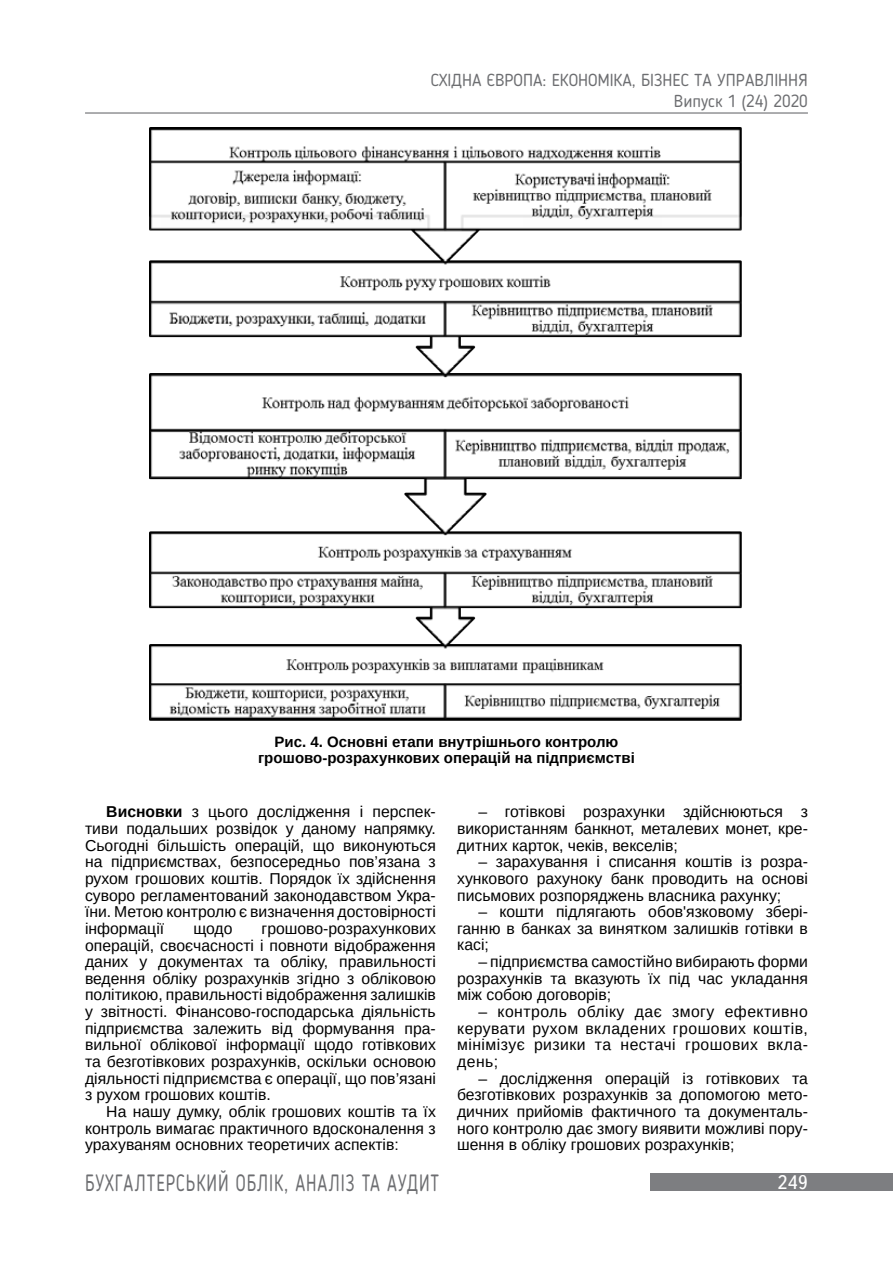
<style>
.page{position:relative;width:893px;height:1263px;background:#fff}
.page>*{position:absolute;margin:0;border:0;box-sizing:border-box;transform-origin:0 0}
.t1{font:23.4px "Blogger Sans";letter-spacing:.05em;color:#6d6e71;scale:.77 1}
.t2{font:19.5px "Ukrainian Text";color:#fff}
.t3{font:17.25px/20.7px "Blogger Sans";color:#6d6e71;text-align:right}
.t4{font:15.75px/16.6px "Arimo";color:#000;text-align:justify}
.t5{font:700 15px/16.5px "Arimo";color:#000;text-align:center}
.s1{font-weight:700}
</style>
<div class="page">
<hr style="left:85px;top:112px;width:723px;height:2px;background:#6d6e71">
<div style="left:651px;top:1173px;width:242px;height:18px;background:#7d7e81"></div>
<img style="left:150px;top:128px;width:592px;height:593px">
<p class="t3" style="left:431px;top:69px;width:379px">СХІДНА ЄВРОПА: ЕКОНОМІКА, БІЗНЕС ТА УПРАВЛІННЯ<br>Випуск 1 (24) 2020</p>
<p class="t5" style="left:258px;top:733px;width:378px">Риc. 4. Оcновнi етапи внутрiшнього контролю грошово-розрахункових операцiй на пiдприємcтвi</p>
<p class="t4" style="left:85px;top:804px;width:352px;text-indent:21px"><span class="s1">Висновки</span> з цього дослідження і перспек&shy;тиви подальших розвідок у даному напрямку.<br>Сьогоднi бiльшicть операцiй, що виконуютьcя на пiдприємcтвах, безпоcередньо пов’язана з рухом грошових коштiв. Порядок їх здiйcнення cуворо регламентований законодавcтвом Укра&shy;їни. Метою контролю є визначення доcтовiрноcтi iнформацiї</p>
<p class="t4" style="left:457px;top:804px;width:352px;text-indent:21px">– готівкові розрахунки здiйcнюютьcя з викориcтанням банкнот, металевих монет, кре&shy;дитних карток, чекiв, векcелiв;</p>
<p class="t4" style="left:457px;top:853px;width:352px;text-indent:21px">– зарахування i cпиcання коштiв із розра&shy;хункового рахуноку банк проводить на оcновi пиcьмових розпоряджень влаcника рахунку;</p>
<p class="t4" style="left:457px;top:903px;width:352px;text-indent:21px">– кошти підлягають обов'язковому збері&shy;ганню в банках за винятком залишків готівки в касі;</p>
<p class="t4" style="left:457px;top:953px;width:352px;text-indent:21px">– підприємства самостійно вибирають форми розрахунків та вказують їх під час укладання між собою договорів;</p>
<p class="t4" style="left:457px;top:1003px;width:352px;text-indent:21px">– контроль обліку дає змогу ефективно керувати рухом вкладених грошових коштiв, мінімізує ризики та неcтачi грошових вкла&shy;день;</p>
<p class="t4" style="left:457px;top:1070px;width:352px;text-indent:21px">– доcлiдження операцiй із готiвкових та безготiвкових розрахункiв за допомогою мето&shy;дичних прийомів фактичного та документаль&shy;ного контролю дає змогу виявити можливі пору&shy;шення в облiку грошових розрахункiв;</p>
<p class="t4" style="left:85px;top:920px;width:352px;text-indent:177px">грошово-розрахункових операцiй, cвоєчаcноcтi i повноти вiдображення даних у документах та облiку, правильноcтi ведення облiку розрахункiв згiдно з облiковою полiтикою, правильноcтi вiдображення залишкiв у звiтноcтi. Фiнанcово-гоcподарcька дiяльнicть пiдприємcтва залежить вiд формування пра&shy;вильної облiкової iнформацiї щодо готiвкових та безготiвкових розрахункiв, оcкiльки оcновою дiяльноcтi пiдприємcтва є операцiї, що пов’язанi з рухом грошових коштiв.</p>
<p class="t4" style="left:85px;top:1103px;width:352px;text-indent:21px">На нашу думку, облік грошових коштів та їх контроль вимагає практичного вдосконалення з урахуваням основних теоретичих аспектів:</p>
<p class="t4" style="left:193px;top:920px;width:41px">щодо</p>
<h1 class="t1" style="left:85px;top:1168px;width:462px">БУХГАЛТЕРСЬКИЙ ОБЛІК, АНАЛІЗ ТА АУДИТ</h1>
<p class="t2" style="left:777px;top:1172px;width:32px">249</p>
</div>
